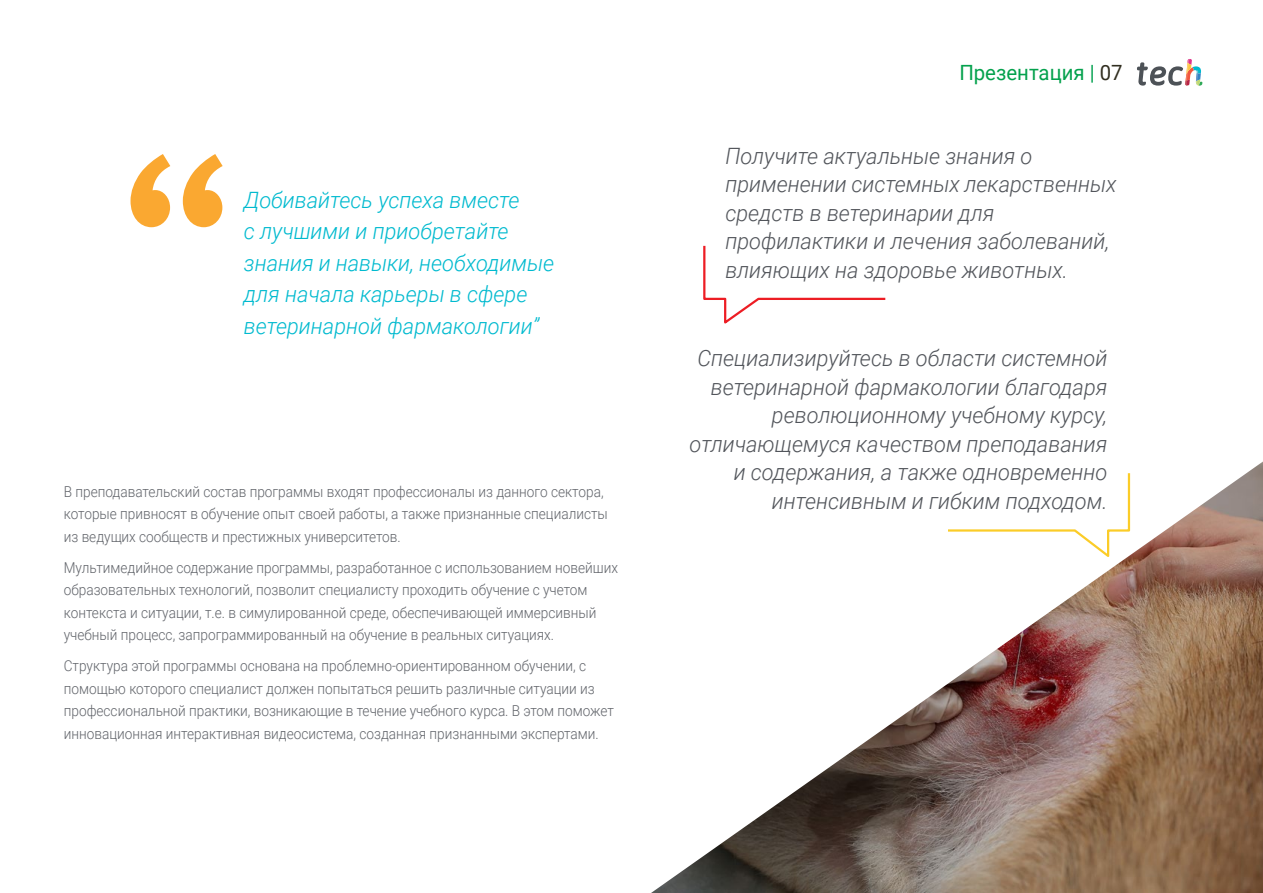
<style>
.page{position:relative;width:1263px;height:893px;background:#fff}
.page>*{position:absolute;margin:0;border:0;box-sizing:border-box;transform-origin:0 0}
.t1{font:italic 300 22.5px/28.5px "Roboto";color:#52555b;text-align:right}
.t2{font:italic 300 22.5px/31.5px "Roboto";color:#00bacf}
.t3{font:21px "Roboto";color:#04a14d}
.t4{font:300 15px/22.5px "Roboto";color:#61646a;scale:.91 1}
.s1{color:#00a04e}
.s2{color:#312e20}
</style>
<div class="page">
<svg style="left:131px;top:154px;width:92px;height:73px"></svg>
<img style="left:651px;top:461px;width:612px;height:432px">
<svg style="left:703px;top:245px;width:183px;height:79px"></svg>
<svg style="left:1137px;top:59px;width:65px;height:27px"></svg>
<h1 class="t2" style="left:244px;top:183px;width:312px">Добивайтесь успеха вместе<br>с лучшими и приобретайте знания и навыки, необходимые для начала карьеры в сфере ветеринарной фармакологии”</h1>
<p class="t4" style="left:64px;top:480px;width:599px">В преподавательский состав программы входят профессионалы из данного сектора, которые привносят в обучение опыт своей работы, а также признанные специалисты из ведущих сообществ и престижных университетов.</p>
<p class="t4" style="left:64px;top:556px;width:611px">Мультимедийное содержание программы, разработанное с использованием новейших образовательных технологий, позволит специалисту проходить обучение с учетом контекста и ситуации, т.е. в симулированной среде, обеспечивающей иммерсивный учебный процесс, запрограммированный на обучение в реальных ситуациях.</p>
<p class="t4" style="left:64px;top:654px;width:606px">Структура этой программы основана на проблемно-ориентированном обучении, с помощью которого специалист должен попытаться решить различные ситуации из профессиональной практики, возникающие в течение учебного курса. В этом поможет инновационная интерактивная видеосистема, созданная признанными экспертами.</p>
<h2 class="t3" style="left:959px;top:57px;width:165px">Презентация <span class="s1">|</span> <span class="s2">07</span></h2>
<h1 class="t1" style="left:725px;top:140px;width:393px;text-align:left">Получите актуальные знания о применении системных лекарственных средств в ветеринарии для профилактики и лечения заболеваний, влияющих на здоровье животных.</h1>
<h1 class="t1" style="left:690px;top:343px;width:419px">Специализируйтесь в области системной ветеринарной фармакологии благодаря революционному учебному курсу, отличающемуся качеством преподавания и содержания, а также одновременно интенсивным и гибким подходом.</h1>
</div>
